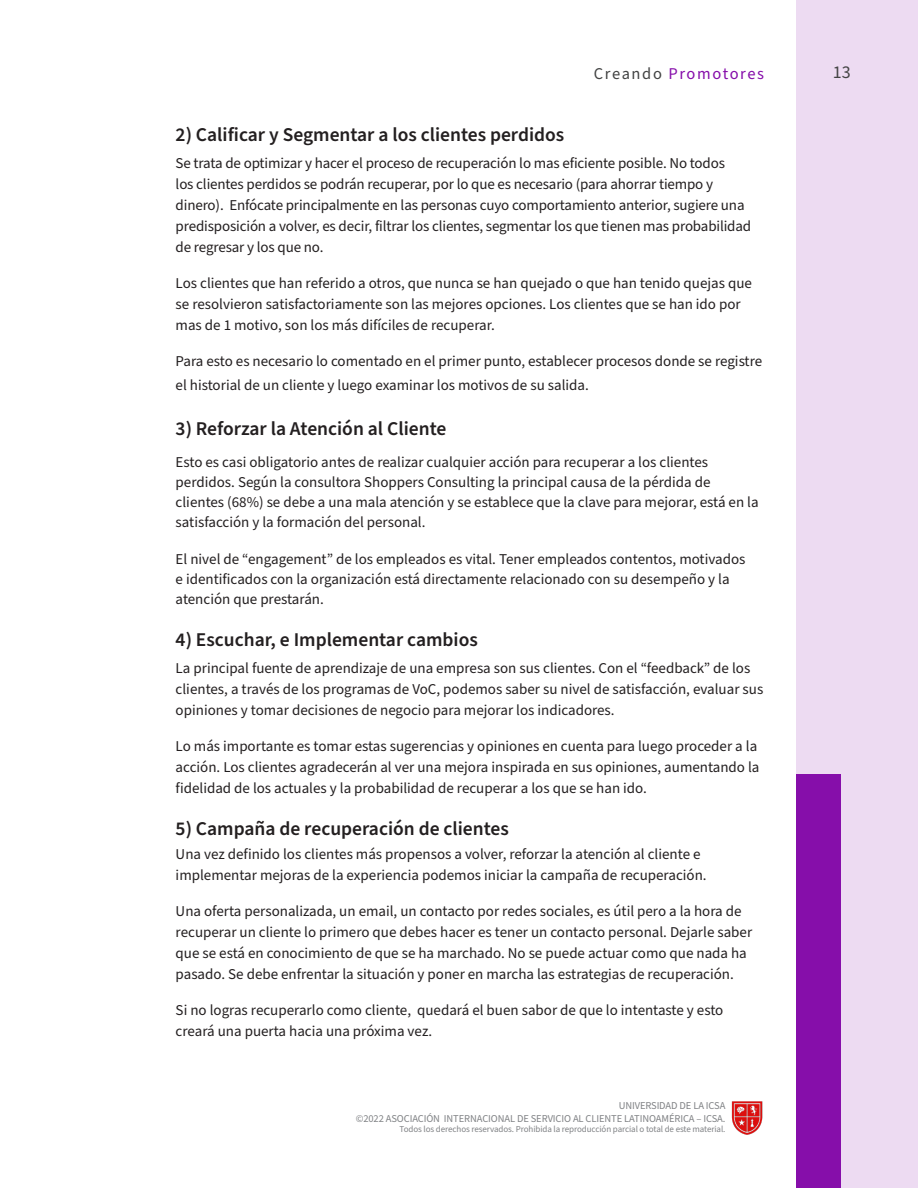
<style>
.page{position:relative;width:918px;height:1188px;background:#fff}
.page>*{position:absolute;margin:0;border:0;box-sizing:border-box;transform-origin:0 0}
.Body_2{font:600 19.5px "Source Sans Pro";color:#231f20}
.t1{font:18px "Source Sans Pro";color:#434444}
.t2{font:16.5px "Source Sans Pro";letter-spacing:.1em;color:#860eaa}
.Body_2-2{font:15px/21px "Source Sans Pro";color:#231f20}
.t3{font:10.5px/12.1px "Source Sans Pro";letter-spacing:-.01em;color:#808285;text-align:right}
.t4{font:9px "Source Sans Pro";letter-spacing:-.01em;color:#808285}
.s1{color:#434444}
</style>
<div class="page">
<div style="left:797px;top:0;width:121px;height:1188px;background:#eddbf2"></div>
<div style="left:797px;top:775px;width:44px;height:413px;background:#860eaa"></div>
<img style="left:731px;top:1101px;width:32px;height:33px">
<p class="t2" style="left:594px;top:62px;width:172px"><span class="s1">Creando</span> Promotores</p>
<p class="Body_2" style="left:176px;top:122px;width:390px">2) Calificar y Segmentar a los clientes perdidos</p>
<p class="Body_2-2" style="left:176px;top:153px;width:577px">Se trata de optimizar y hacer el proceso de recuperación lo mas eficiente posible. No todos<br>los clientes perdidos se podrán recuperar, por lo que es necesario (para ahorrar tiempo y dinero). Enfócate principalmente en las personas cuyo comportamiento anterior, sugiere una predisposición a volver, es decir, filtrar los clientes, segmentar los que tienen mas probabilidad de regresar y los que no.</p>
<p class="Body_2-2" style="left:176px;top:273px;width:578px">Los clientes que han referido a otros, que nunca se han quejado o que han tenido quejas que se resolvieron satisfactoriamente son las mejores opciones. Los clientes que se han ido por mas de 1 motivo, son los más difíciles de recuperar.</p>
<p class="Body_2-2" style="left:176px;top:350px;width:588px;line-height:23.1px">Para esto es necesario lo comentado en el primer punto, establecer procesos donde se registre el historial de un cliente y luego examinar los motivos de su salida.</p>
<p class="Body_2" style="left:176px;top:415px;width:272px">3) Reforzar la Atención al Cliente</p>
<p class="Body_2-2" style="left:176px;top:452px;width:584px;line-height:20.1px">Esto es casi obligatorio antes de realizar cualquier acción para recuperar a los clientes perdidos. Según la consultora Shoppers Consulting la principal causa de la pérdida de clientes (68%) se debe a una mala atención y se establece que la clave para mejorar, está en la satisfacción y la formación del personal.</p>
<p class="Body_2-2" style="left:176px;top:549px;width:571px;line-height:20.1px">El nivel de “engagement” de los empleados es vital. Tener empleados contentos, motivados e identificados con la organización está directamente relacionado con su desempeño y la atención que prestarán.</p>
<p class="Body_2" style="left:176px;top:627px;width:304px">4) Escuchar, e Implementar cambios</p>
<p class="Body_2-2" style="left:176px;top:658px;width:589px">La principal fuente de aprendizaje de una empresa son sus clientes. Con el “feedback” de los clientes, a través de los programas de VoC, podemos saber su nivel de satisfacción, evaluar sus opiniones y tomar decisiones de negocio para mejorar los indicadores.</p>
<p class="Body_2-2" style="left:176px;top:736px;width:585px">Lo más importante es tomar estas sugerencias y opiniones en cuenta para luego proceder a la acción. Los clientes agradecerán al ver una mejora inspirada en sus opiniones, aumentando la fidelidad de los actuales y la probabilidad de recuperar a los que se han ido.</p>
<p class="Body_2" style="left:176px;top:816px;width:335px">5) Campaña de recuperación de clientes</p>
<p class="Body_2-2" style="left:176px;top:844px;width:533px">Una vez definido los clientes más propensos a volver, reforzar la atención al cliente e implementar mejoras de la experiencia podemos iniciar la campaña de recuperación.</p>
<p class="Body_2-2" style="left:176px;top:901px;width:578px">Una oferta personalizada, un email, un contacto por redes sociales, es útil pero a la hora de recuperar un cliente lo primero que debes hacer es tener un contacto personal. Dejarle saber que se está en conocimiento de que se ha marchado. No se puede actuar como que nada ha pasado. Se debe enfrentar la situación y poner en marcha las estrategias de recuperación.</p>
<p class="Body_2-2" style="left:176px;top:1000px;width:549px">Si no logras recuperarlo como cliente, quedará el buen sabor de que lo intentaste y esto creará una puerta hacia una próxima vez.</p>
<p class="t3" style="left:356px;top:1100px;width:371px">UNIVERSIDAD DE LA ICSA<br>©2022 ASOCIACIÓN INTERNACIONAL DE SERVICIO AL CLIENTE LATINOAMÉRICA – ICSA.</p>
<p class="t4" style="left:400px;top:1123px;width:327px">Todos los derechos reservados. Prohibida la reproducción parcial o total de este material.</p>
<p class="t1" style="left:833px;top:60px;width:19px">13</p>
</div>
